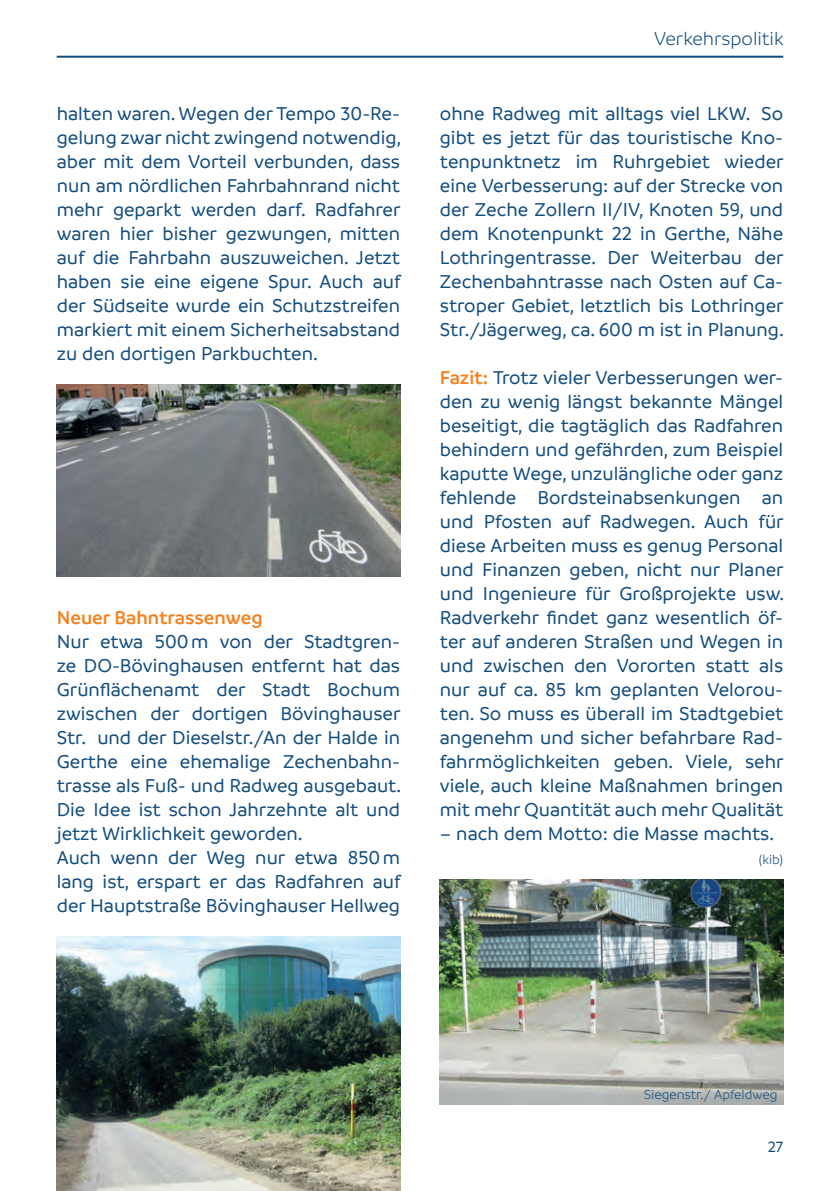
<style>
.page{position:relative;width:840px;height:1191px;background:#fff}
.page>*{position:absolute;margin:0;border:0;box-sizing:border-box;transform-origin:0 0}
.t1{font:500 20px/24px "Branding";color:#134d7e;text-align:justify}
.t2{font:600 20px "Branding";color:#f58220}
.t3{font:300 20px "Branding";color:#134d7e}
.t4{font:500 16px "Branding";color:#134d7e}
.t5{font:300 14px "Branding";color:#134d7e}
.s1{font-weight:600;color:#f58220}
</style>
<div class="page">
<hr style="left:57px;top:56px;width:725px;height:2px;background:#134d7e">
<img style="left:57px;top:936px;width:343px;height:255px">
<img style="left:57px;top:384px;width:343px;height:192px">
<img style="left:439px;top:879px;width:343px;height:225px">
<p class="t1" style="left:57px;top:102px;width:346px">halten waren. Wegen der Tempo 30-Re&shy;gelung zwar nicht zwingend notwendig, aber mit dem Vorteil verbunden, dass nun am nördlichen Fahrbahnrand nicht mehr geparkt werden darf. Radfahrer waren hier bisher gezwungen, mitten auf die Fahrbahn auszuweichen. Jetzt haben sie eine eigene Spur. Auch auf der Südseite wurde ein Schutzstreifen markiert mit einem Sicherheitsabstand zu den dortigen Parkbuchten.</p>
<p class="t2" style="left:57px;top:607px;width:207px">Neuer Bahntrassenweg</p>
<p class="t1" style="left:57px;top:630px;width:346px;text-align:left">Nur etwa 500m von der Stadtgren&shy;ze DO-Bövinghausen entfernt hat das Grünflächenamt der Stadt Bochum zwischen der dortigen Bövinghauser Str. und der Dieselstr./An der Halde in Gerthe eine ehemalige Zechenbahn&shy;trasse als Fuß- und Radweg ausgebaut.<br>Die Idee ist schon Jahrzehnte alt und jetzt Wirklichkeit geworden.<br>Auch wenn der Weg nur etwa 850m lang ist, erspart er das Radfahren auf der Hauptstraße Bövinghauser Hellweg</p>
<p class="t3" style="left:653px;top:28px;width:131px">Verkehrspolitik</p>
<p class="t1" style="left:439px;top:102px;width:345px">ohne Radweg mit alltags viel LKW. So gibt es jetzt für das touristische Kno&shy;tenpunktnetz im Ruhrgebiet wieder eine Verbesserung: auf der Strecke von der Zeche Zollern II/IV, Knoten 59, und dem Knotenpunkt 22 in Gerthe, Nähe Lothringentrasse. Der Weiterbau der Zechenbahntrasse nach Osten auf Ca&shy;stroper Gebiet, letztlich bis Lothringer Str./Jägerweg, ca. 600 m ist in Planung.</p>
<p class="t1" style="left:439px;top:366px;width:346px"><span class="s1">Fazit:</span> Trotz vieler Verbesserungen wer&shy;den zu wenig längst bekannte Mängel beseitigt, die tagtäglich das Radfahren behindern und gefährden, zum Beispiel kaputte Wege, unzulängliche oder ganz fehlende Bordsteinabsenkungen an und Pfosten auf Radwegen. Auch für diese Arbeiten muss es genug Personal und Finanzen geben, nicht nur Planer und Ingenieure für Großprojekte usw.<br>Radverkehr findet ganz wesentlich öf&shy;ter auf anderen Straßen und Wegen in und zwischen den Vororten statt als nur auf ca. 85 km geplanten Velorou&shy;ten. So muss es überall im Stadtgebiet angenehm und sicher befahrbare Rad&shy;fahrmöglichkeiten geben. Viele, sehr viele, auch kleine Maßnahmen bringen mit mehr Quantität auch mehr Qualität</p>
<p class="t1" style="left:439px;top:822px;width:335px">– nach dem Motto: die Masse machts.</p>
<p class="t5" style="left:758px;top:852px;width:26px">(kib)</p>
<p class="t5" style="left:643px;top:1086px;width:135px">Siegenstr./ Apfeldweg</p>
<p class="t4" style="left:767px;top:1138px;width:17px">27</p>
</div>
